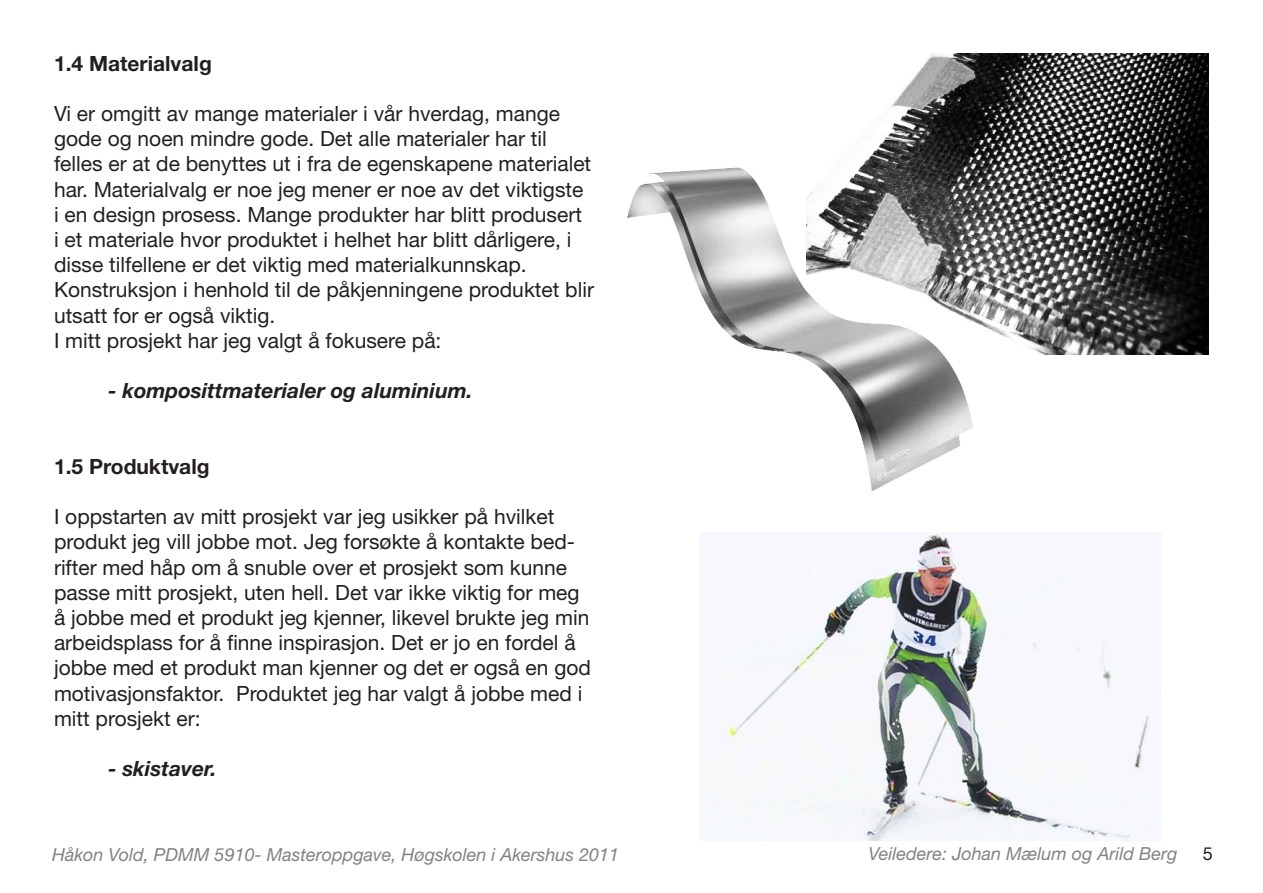
<style>
.page{position:relative;width:1263px;height:893px;background:#fff}
.page>*{position:absolute;margin:0;border:0;box-sizing:border-box;transform-origin:0 0}
.t1{font:21px/25.2px "Helvetica Neue";color:#231f20}
.t2{font:italic 700 21px "Helvetica Neue";color:#231f20}
.t3{font:700 21px "Helvetica Neue";color:#231f20}
.t4{font:italic 18px "Helvetica Neue";color:#808285}
.t5{font:18px "Helvetica Neue";color:#231f20}
</style>
<div class="page">
<img style="left:872px;top:53px;width:337px;height:302px">
<img style="left:627px;top:155px;width:356px;height:336px">
<img style="left:699px;top:532px;width:463px;height:308px">
<p class="t3" style="left:54px;top:50px;width:159px">1.4 Materialvalg</p>
<p class="t1" style="left:54px;top:101px;width:541px">Vi er omgitt av mange materialer i vår hverdag, mange gode og noen mindre gode. Det alle materialer har til felles er at de benyttes ut i fra de egenskapene materialet har. Materialvalg er noe jeg mener er noe av det viktigste<br>i en design prosess. Mange produkter har blitt produsert<br>i et materiale hvor produktet i helhet har blitt dårligere, i disse tilfellene er det viktig med materialkunnskap.<br>Konstruksjon i henhold til de påkjenningene produktet blir utsatt for er også viktig.<br>I mitt prosjekt har jeg valgt å fokusere på:</p>
<p class="t2" style="left:108px;top:378px;width:366px">- komposittmaterialer og aluminium.</p>
<p class="t3" style="left:54px;top:453px;width:157px">1.5 Produktvalg</p>
<p class="t1" style="left:54px;top:504px;width:538px">I oppstarten av mitt prosjekt var jeg usikker på hvilket produkt jeg vill jobbe mot. Jeg forsøkte å kontakte bed&shy;rifter med håp om å snuble over et prosjekt som kunne passe mitt prosjekt, uten hell. Det var ikke viktig for meg å jobbe med et produkt jeg kjenner, likevel brukte jeg min arbeidsplass for å finne inspirasjon. Det er jo en fordel å jobbe med et produkt man kjenner og det er også en god motivasjonsfaktor. Produktet jeg har valgt å jobbe med i mitt prosjekt er:</p>
<p class="t2" style="left:108px;top:756px;width:110px">- skistaver.</p>
<p class="t4" style="left:52px;top:843px;width:568px">Håkon Vold, PDMM 5910- Masteroppgave, Høgskolen i Akershus 2011</p>
<p class="t4" style="left:868px;top:843px;width:311px">Veiledere: Johan Mælum og Arild Berg</p>
<p class="t5" style="left:1203px;top:843px;width:12px">5</p>
</div>
